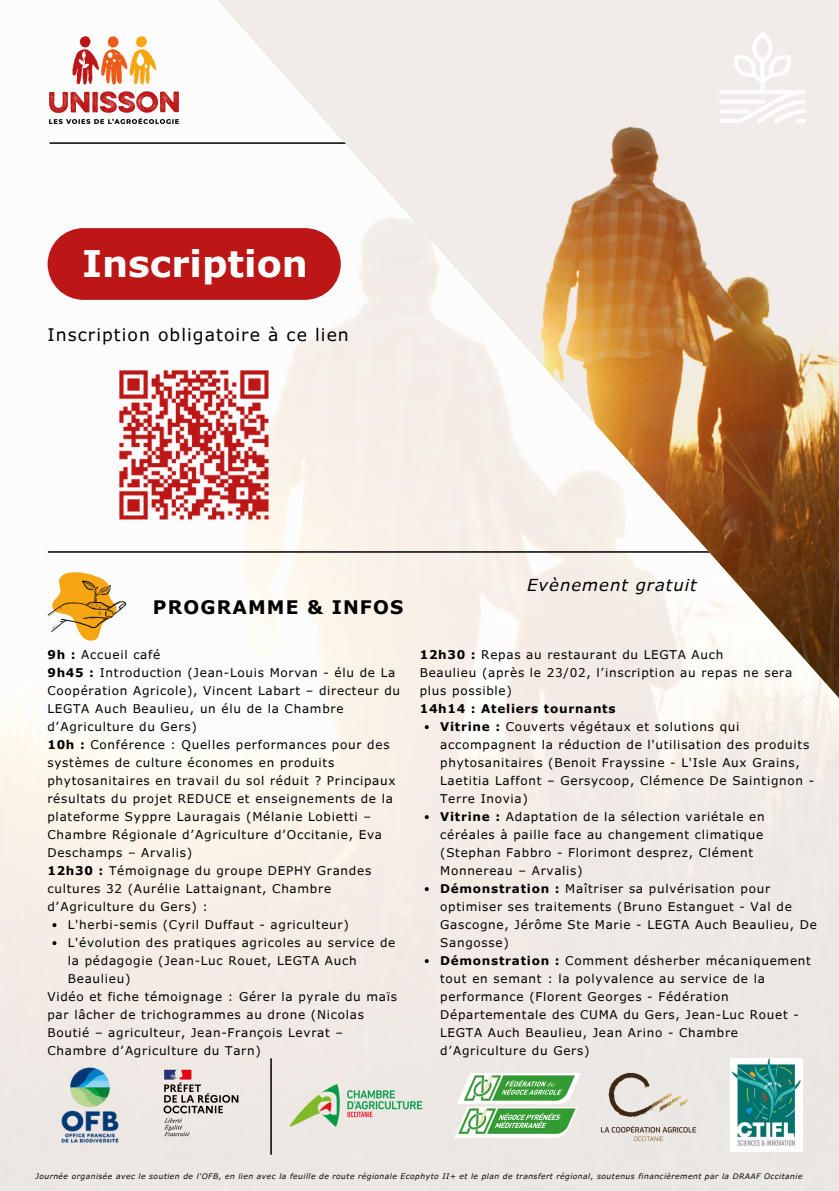
<style>
.page{position:relative;width:839px;height:1191px;background:#fff}
.page>*{position:absolute;margin:0;border:0;box-sizing:border-box;transform-origin:0 0}
.t1{font:700 36.6px "Verdana Pro";color:#fff}
.t2{font:700 18.6px "Verdana Pro";letter-spacing:.06em;color:#000}
.t3{font:17.2px "Verdana Pro";letter-spacing:.06em;color:#000}
.t4{font:italic 16.4px "Verdana Pro";letter-spacing:.06em;color:#000}
.t5{font:12px/18px "Verdana Pro";letter-spacing:.06em;color:#000}
.t6{font:italic 7.6px "Verdana Pro";letter-spacing:.06em;color:#000}
.s1{font-weight:700}
</style>
<div class="page">
<img style="left:0;top:91px;width:838px;height:1100px">
<hr style="left:50px;top:142px;width:404px;height:2px;background:#000">
<hr style="left:48px;top:551px;width:706px;height:2px;background:#000">
<img style="left:207px;top:0;width:631px;height:716px">
<svg style="left:47px;top:572px;width:80px;height:69px"></svg>
<img style="left:49px;top:36px;width:129px;height:87px">
<img style="left:717px;top:33px;width:90px;height:90px">
<svg style="left:48px;top:228px;width:293px;height:72px;background:#c02222"></svg>
<img style="left:114px;top:365px;width:160px;height:160px">
<img style="left:278px;top:1075px;width:154px;height:60px">
<img style="left:155px;top:1060px;width:93px;height:86px">
<hr style="left:270px;top:1058px;width:2px;height:97px;background:#000">
<img style="left:457px;top:1073px;width:123px;height:30px">
<img style="left:454px;top:1107px;width:123px;height:30px">
<img style="left:457px;top:1075px;width:119px;height:60px">
<img style="left:587px;top:1060px;width:122px;height:94px">
<img style="left:730px;top:1059px;width:72px;height:92px">
<img style="left:52px;top:1059px;width:75px;height:93px">
<svg style="left:52px;top:923px;width:4px;height:4px"></svg>
<svg style="left:52px;top:941px;width:4px;height:4px"></svg>
<svg style="left:425px;top:725px;width:4px;height:4px"></svg>
<svg style="left:425px;top:815px;width:4px;height:4px"></svg>
<svg style="left:425px;top:887px;width:4px;height:4px"></svg>
<svg style="left:425px;top:959px;width:4px;height:4px"></svg>
<h1 class="t1" style="left:82px;top:241px;width:227px">Inscription</h1>
<p class="t3" style="left:48px;top:324px;width:303px">Inscription obligatoire à ce lien</p>
<p class="t2" style="left:153px;top:595px;width:252px">PROGRAMME &amp; INFOS</p>
<p class="t5" style="left:47px;top:645px;width:354px"><span class="s1">9h :</span> Accueil café<br><span class="s1">9h45 :</span> Introduction (Jean-Louis Morvan - élu de La Coopération Agricole), Vincent Labart – directeur du LEGTA Auch Beaulieu, un élu de la Chambre d’Agriculture du Gers)<br><span class="s1">10h :</span> Conférence : Quelles performances pour des systèmes de culture économes en produits phytosanitaires en travail du sol réduit ? Principaux résultats du projet REDUCE et enseignements de la plateforme Syppre Lauragais (Mélanie Lobietti – Chambre Régionale d’Agriculture d’Occitanie, Eva Deschamps – Arvalis)<br><span class="s1">12h30 :</span> Témoignage du groupe DEPHY Grandes cultures 32 (Aurélie Lattaignant, Chambre d’Agriculture du Gers) :</p>
<p class="t5" style="left:68px;top:915px;width:282px">L'herbi-semis (Cyril Duffaut - agriculteur)</p>
<p class="t5" style="left:68px;top:933px;width:329px">L'évolution des pratiques agricoles au service de la pédagogie (Jean-Luc Rouet, LEGTA Auch<br>Beaulieu)</p>
<p class="t5" style="left:47px;top:987px;width:351px">Vidéo et fiche témoignage : Gérer la pyrale du maïs par lâcher de trichogrammes au drone (Nicolas Boutié – agriculteur, Jean-François Levrat – Chambre d’Agriculture du Tarn)</p>
<h3 class="t4" style="left:527px;top:575px;width:171px">Evènement gratuit</h3>
<p class="t5" style="left:420px;top:645px;width:374px"><span class="s1">12h30 :</span> Repas au restaurant du LEGTA Auch<br>Beaulieu (après le 23/02, l’inscription au repas ne sera plus possible)<br><span class="s1">14h14 : Ateliers tournants</span></p>
<p class="t5" style="left:440px;top:717px;width:375px"><span class="s1">Vitrine :</span> Couverts végétaux et solutions qui accompagnent la réduction de l'utilisation des produits phytosanitaires (Benoit Frayssine - L'Isle Aux Grains, Laetitia Laffont – Gersycoop, Clémence De Saintignon - Terre Inovia)</p>
<p class="t5" style="left:440px;top:807px;width:326px"><span class="s1">Vitrine :</span> Adaptation de la sélection variétale en céréales à paille face au changement climatique (Stephan Fabbro - Florimont desprez, Clément Monnereau – Arvalis)</p>
<p class="t5" style="left:440px;top:879px;width:378px"><span class="s1">Démonstration :</span> Maîtriser sa pulvérisation pour optimiser ses traitements (Bruno Estanguet - Val de Gascogne, Jérôme Ste Marie - LEGTA Auch Beaulieu, De Sangosse)</p>
<p class="t5" style="left:440px;top:951px;width:372px"><span class="s1">Démonstration :</span> Comment désherber mécaniquement tout en semant : la polyvalence au service de la performance (Florent Georges - Fédération Départementale des CUMA du Gers, Jean-Luc Rouet - LEGTA Auch Beaulieu, Jean Arino - Chambre d’Agriculture du Gers)</p>
<p class="t6" style="left:35px;top:1171px;width:768px">Journée organisée avec le soutien de l'OFB, en lien avec la feuille de route régionale Ecophyto II+ et le plan de transfert régional, soutenus financièrement par la DRAAF Occitanie</p>
</div>
